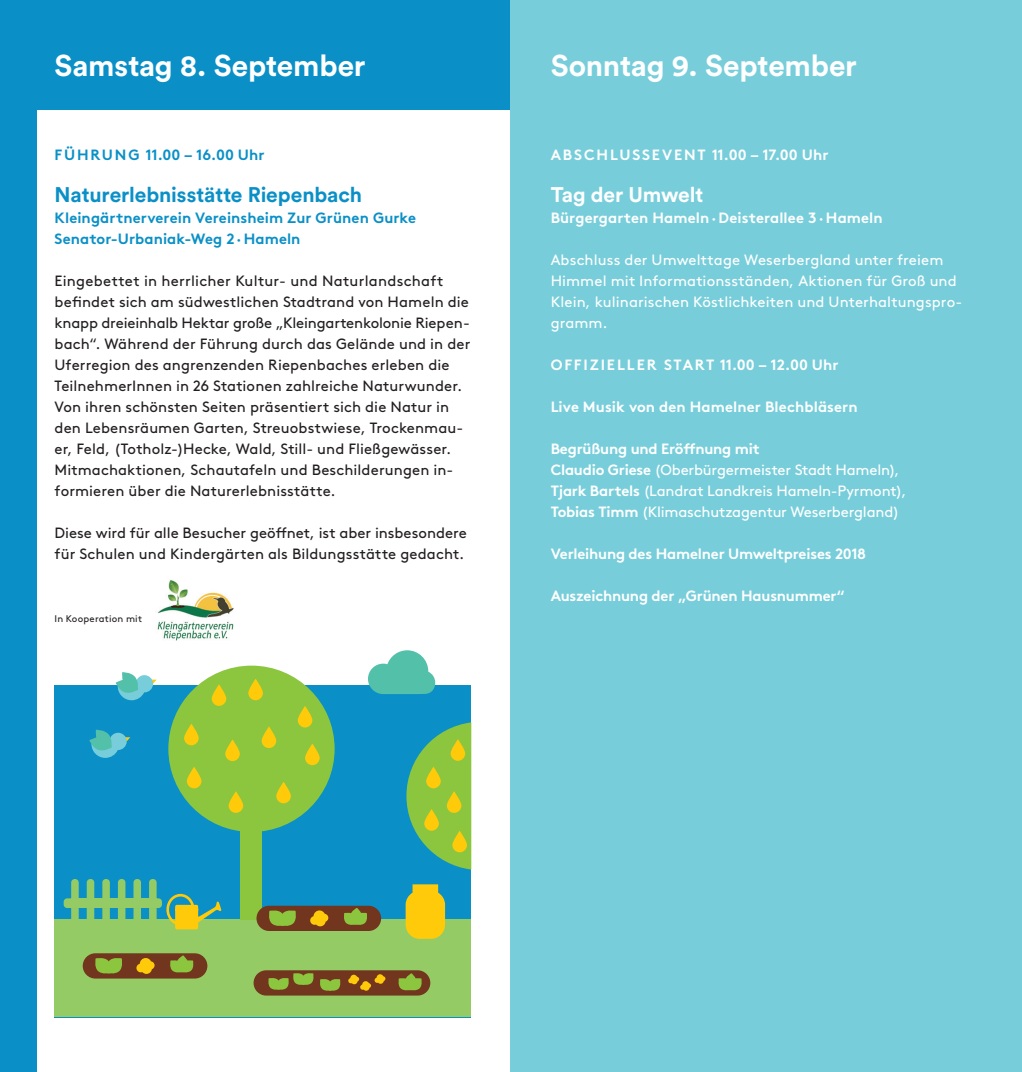
<style>
.page{position:relative;width:1022px;height:1072px;background:#fff}
.page>*{position:absolute;margin:0;border:0;box-sizing:border-box;transform-origin:0 0}
.t1{font:700 29.75px "Circular Std";letter-spacing:-.005em;color:#fff}
.t2{font:700 21px "Circular Std";letter-spacing:-.005em;color:#0a90c7}
.t3{font:700 21px "Circular Std";letter-spacing:-.005em;color:#fff}
.t4{font:14.88px/21px "Brown";letter-spacing:.005em;color:#231f20}
.t5{font:14.88px/21px "Brown";color:#fff}
.t6{font:700 14.88px "Brown";color:#fff}
.t7{font:700 14.88px/21px "Brown";letter-spacing:.005em;color:#0a90c7}
.t8{font:700 14.88px "Brown";letter-spacing:.12em;color:#fff}
.t9{font:700 14.88px "Brown";letter-spacing:.125em;color:#fff}
.t10{font:700 14.88px "Brown";letter-spacing:.05em;color:#0a90c7}
.t11{font:9.62px "Brown";letter-spacing:.02em;color:#231f20}
.s1{font-weight:700}
</style>
<div class="page">
<div style="left:0;top:0;width:511px;height:109px;background:#0a90c7"></div>
<div style="left:0;top:0;width:36px;height:1071px;background:#0a90c7"></div>
<div style="left:511px;top:0;width:511px;height:1071px;background:#77ceda"></div>
<img style="left:157px;top:580px;width:77px;height:61px">
<div style="left:55px;top:685px;width:416px;height:332px;background:#0a90c7"></div>
<div style="left:55px;top:919px;width:416px;height:98px;background:#95cb64"></div>
<svg style="left:406px;top:722px;width:65px;height:147px"></svg>
<svg style="left:87px;top:879px;width:7px;height:19px"></svg>
<svg style="left:87px;top:908px;width:7px;height:11px"></svg>
<svg style="left:102px;top:908px;width:8px;height:11px"></svg>
<svg style="left:102px;top:879px;width:8px;height:19px"></svg>
<svg style="left:118px;top:908px;width:7px;height:11px"></svg>
<svg style="left:118px;top:879px;width:7px;height:19px"></svg>
<svg style="left:133px;top:879px;width:8px;height:19px"></svg>
<svg style="left:133px;top:908px;width:8px;height:11px"></svg>
<div style="left:110px;top:898px;width:8px;height:10px;background:#95cb64"></div>
<div style="left:94px;top:898px;width:8px;height:10px;background:#95cb64"></div>
<svg style="left:64px;top:879px;width:15px;height:40px"></svg>
<div style="left:79px;top:898px;width:8px;height:10px;background:#95cb64"></div>
<div style="left:125px;top:898px;width:8px;height:10px;background:#95cb64"></div>
<div style="left:141px;top:898px;width:8px;height:10px;background:#95cb64"></div>
<div style="left:71px;top:898px;width:8px;height:10px;background:#95cb64"></div>
<div style="left:87px;top:898px;width:7px;height:10px;background:#95cb64"></div>
<div style="left:102px;top:898px;width:8px;height:10px;background:#95cb64"></div>
<div style="left:118px;top:898px;width:7px;height:10px;background:#95cb64"></div>
<div style="left:133px;top:898px;width:8px;height:10px;background:#95cb64"></div>
<div style="left:83px;top:953px;width:124px;height:25px;background:#72351e;border-radius:13px"></div>
<div style="left:254px;top:970px;width:176px;height:25px;background:#72351e;border-radius:13px"></div>
<svg style="left:95px;top:958px;width:27px;height:16px"></svg>
<svg style="left:170px;top:955px;width:24px;height:18px"></svg>
<svg style="left:136px;top:958px;width:19px;height:15px"></svg>
<svg style="left:116px;top:672px;width:41px;height:28px"></svg>
<svg style="left:89px;top:729px;width:41px;height:29px"></svg>
<svg style="left:426px;top:766px;width:15px;height:22px"></svg>
<svg style="left:447px;top:791px;width:14px;height:22px"></svg>
<svg style="left:424px;top:809px;width:15px;height:21px"></svg>
<svg style="left:452px;top:830px;width:15px;height:22px"></svg>
<svg style="left:451px;top:739px;width:14px;height:21px"></svg>
<svg style="left:406px;top:884px;width:39px;height:54px;background:#e7c51b"></svg>
<svg style="left:368px;top:650px;width:67px;height:44px"></svg>
<svg style="left:149px;top:879px;width:72px;height:50px"></svg>
<div style="left:168px;top:665px;width:167px;height:167px;background:#8bc63e;border-radius:50%"></div>
<div style="left:241px;top:812px;width:21px;height:107px;background:#8bc63e"></div>
<svg style="left:187px;top:766px;width:14px;height:22px"></svg>
<svg style="left:225px;top:739px;width:15px;height:22px"></svg>
<svg style="left:229px;top:791px;width:14px;height:22px"></svg>
<svg style="left:305px;top:743px;width:15px;height:22px"></svg>
<svg style="left:248px;top:678px;width:15px;height:22px"></svg>
<svg style="left:212px;top:684px;width:14px;height:22px"></svg>
<svg style="left:298px;top:706px;width:14px;height:21px"></svg>
<svg style="left:184px;top:723px;width:15px;height:22px"></svg>
<svg style="left:262px;top:726px;width:14px;height:22px"></svg>
<svg style="left:276px;top:781px;width:15px;height:22px"></svg>
<div style="left:256px;top:905px;width:125px;height:26px;background:#72351e;border-radius:13px"></div>
<svg style="left:269px;top:910px;width:27px;height:16px"></svg>
<svg style="left:268px;top:973px;width:73px;height:18px"></svg>
<svg style="left:344px;top:908px;width:23px;height:17px"></svg>
<svg style="left:398px;top:973px;width:24px;height:18px"></svg>
<svg style="left:310px;top:910px;width:18px;height:16px"></svg>
<svg style="left:348px;top:974px;width:37px;height:16px"></svg>
<h1 class="t1" style="left:55px;top:46px;width:313px">Samstag 8. September</h1>
<p class="t10" style="left:55px;top:142px;width:211px">FÜHRUNG 11.00 – 16.00 Uhr</p>
<h2 class="t2" style="left:55px;top:181px;width:309px">Naturerlebnisstätte Riepenbach</h2>
<p class="t7" style="left:55px;top:205px;width:363px">Kleingärtnerverein Vereinsheim Zur Grünen Gurke<br>Senator-Urbaniak-Weg 2 · Hameln</p>
<p class="t4" style="left:55px;top:269px;width:417px">Eingebettet in herrlicher Kultur- und Naturlandschaft befindet sich am südwestlichen Stadtrand von Hameln die knapp dreieinhalb Hektar große „Kleingartenkolonie Riepen&shy;bach“. Während der Führung durch das Gelände und in der Uferregion des angrenzenden Riepenbaches erleben die TeilnehmerInnen in 26 Stationen zahlreiche Naturwunder.<br>Von ihren schönsten Seiten präsentiert sich die Natur in den Lebensräumen Garten, Streuobstwiese, Trockenmau&shy;er, Feld, (Totholz-)Hecke, Wald, Still- und Fließgewässer.<br>Mitmachaktionen, Schautafeln und Beschilderungen in&shy;formieren über die Naturerlebnisstätte.</p>
<p class="t4" style="left:55px;top:521px;width:414px">Diese wird für alle Besucher geöffnet, ist aber insbesondere für Schulen und Kindergärten als Bildungsstätte gedacht.</p>
<p class="t11" style="left:55px;top:611px;width:89px">In Kooperation mit</p>
<h1 class="t1" style="left:551px;top:46px;width:308px">Sonntag 9. September</h1>
<p class="t9" style="left:551px;top:142px;width:279px">ABSCHLUSSEVENT 11.00 – 17.00 Uhr</p>
<h2 class="t3" style="left:551px;top:181px;width:154px">Tag der Umwelt</h2>
<p class="t6" style="left:551px;top:205px;width:333px">Bürgergarten Hameln · Deisterallee 3 · Hameln</p>
<p class="t5" style="left:551px;top:248px;width:413px">Abschluss der Umwelttage Weserbergland unter freiem Himmel mit Informationsständen, Aktionen für Groß und Klein, kulinarischen Köstlichkeiten und Unterhaltungspro&shy;gramm.</p>
<p class="t8" style="left:551px;top:352px;width:289px">OFFIZIELLER START 11.00 – 12.00 Uhr</p>
<p class="t6" style="left:551px;top:394px;width:308px">Live Musik von den Hamelner Blechbläsern</p>
<p class="t5" style="left:551px;top:437px;width:357px"><span class="s1">Begrüßung und Eröffnung mit<br>Claudio Griese</span> (Oberbürgermeister Stadt Hameln), <span class="s1">Tjark Bartels</span> (Landrat Landkreis Hameln-Pyrmont), <span class="s1">Tobias Timm</span> (Klimaschutzagentur Weserbergland)</p>
<p class="t6" style="left:551px;top:541px;width:317px">Verleihung des Hamelner Umweltpreises 2018</p>
<p class="t6" style="left:551px;top:583px;width:296px">Auszeichnung der „Grünen Hausnummer“</p>
</div>
